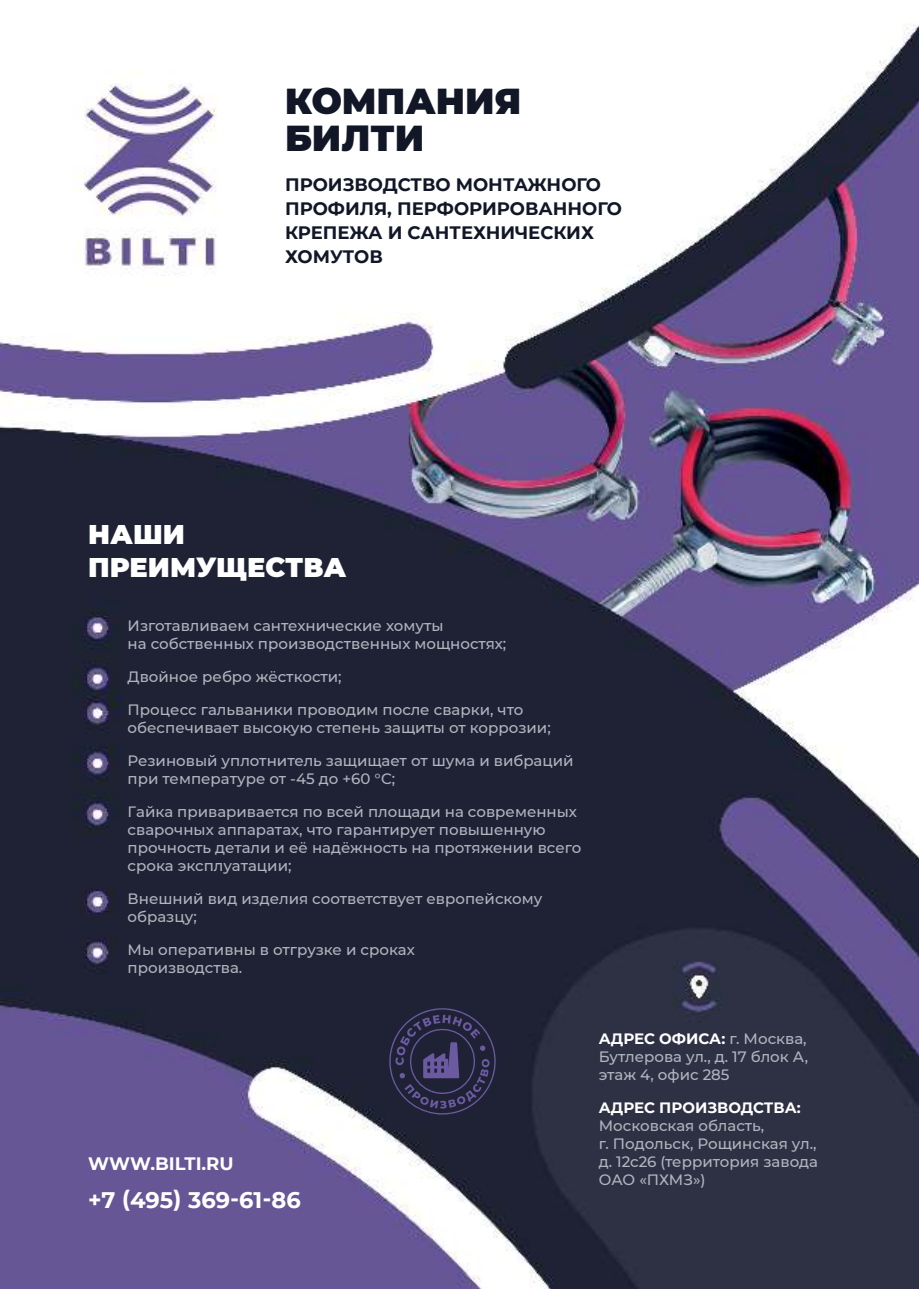
<style>
.page{position:relative;width:919px;height:1289px;background:#fff}
.page>*{position:absolute;margin:0;border:0;box-sizing:border-box;transform-origin:0 0}
.t1{font:900 36px/37.5px "Montserrat";color:#111727}
.t2{font:900 27px/32.4px "Montserrat";color:#fff}
.t3{font:700 22.5px "Montserrat";color:#fff}
.t4{font:700 18px/24px "Montserrat";color:#111727}
.t5{font:700 18px "Montserrat";color:#fff}
.t6{font:500 15px/18px "Montserrat";color:#b2b5be}
.t7{font:700 15px "Montserrat";color:#fff}
.s1{font-weight:700;color:#fff}
</style>
<div class="page">
<img style="left:0;top:23px;width:918px;height:1265px">
<svg style="left:384px;top:1001px;width:118px;height:118px;background:#2c2b47"></svg>
<h1 class="t1" style="left:285px;top:80px;width:238px">КОМПАНИЯ<br>БИЛТИ</h1>
<p class="t4" style="left:285px;top:171px;width:338px">ПРОИЗВОДСТВО МОНТАЖНОГО<br>ПРОФИЛЯ, ПЕРФОРИРОВАННОГО<br>КРЕПЕЖА И САНТЕХНИЧЕСКИХ<br>ХОМУТОВ</p>
<h2 class="t2" style="left:88px;top:516px;width:259px">НАШИ<br>ПРЕИМУЩЕСТВА</h2>
<p class="t6" style="left:128px;top:616px;width:380px">Изготавливаем сантехнические хомуты<br>на собственных производственных мощностях;</p>
<p class="t6" style="left:128px;top:660px;width:397px;line-height:32.8px">Двойное ребро жёсткости;<br>Процесс гальваники проводим после сварки, что</p>
<p class="t6" style="left:128px;top:710px;width:447px;line-height:32.8px">обеспечивает высокую степень защиты от коррозии;<br>Резиновый уплотнитель защищает от шума и вибраций</p>
<p class="t6" style="left:128px;top:761px;width:451px;line-height:32.8px">при температуре от -45 до +60 °C;<br>Гайка приваривается по всей площади на современных</p>
<p class="t6" style="left:128px;top:820px;width:455px">сварочных аппаратах, что гарантирует повышенную прочность детали и её надёжность на протяжении всего срока эксплуатации;</p>
<p class="t6" style="left:128px;top:889px;width:416px">Внешний вид изделия соответствует европейскому образцу;</p>
<p class="t6" style="left:128px;top:939px;width:288px">Мы оперативны в отгрузке и сроках производства.</p>
<p class="t5" style="left:88px;top:1153px;width:147px">WWW.BILTI.RU</p>
<h3 class="t3" style="left:88px;top:1183px;width:214px">+7 (495) 369-61-86</h3>
<p class="t6" style="left:598px;top:1029px;width:211px;text-align:justify"><span class="s1">АДРЕС ОФИСА:</span> г. Москва, Бутлерова ул., д. 17 блок А, этаж 4, офис 285</p>
<p class="t7" style="left:598px;top:1096px;width:203px">АДРЕС ПРОИЗВОДСТВА:</p>
<p class="t6" style="left:598px;top:1115px;width:221px">Московская область,<br>г. Подольск, Рощинская ул., д. 12c26 (территория завода<br>ОАО «ПХМЗ»)</p>
</div>
